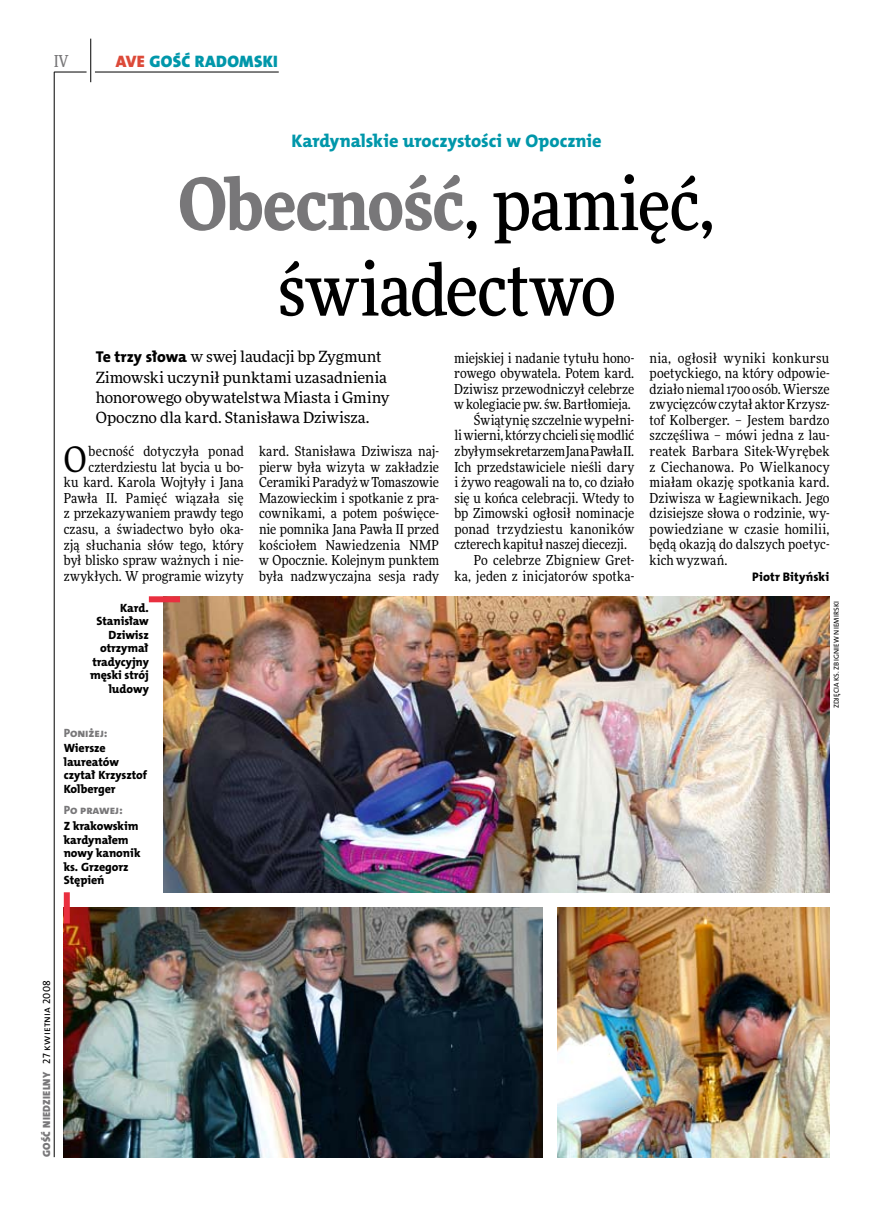
<style>
.page{position:relative;width:872px;height:1221px;background:#fff}
.page>*{position:absolute;margin:0;border:0;box-sizing:border-box;transform-origin:0 0}
.t1{font:500 72px/85.5px "Freeday Narrow";letter-spacing:-.01em;color:#000;text-align:center}
.t2{font:35.25px "Freeday Narrow News";color:#000}
.t3{font:18.3px "The Mix HP8 Ex Bld";letter-spacing:.005em;color:#0097aa}
.t4{font:16.65px "The Mix HP9 Blk";letter-spacing:.02em;color:#0097aa}
.t5{font:500 16.5px "Freeday Narrow";color:#787779;scale:.9 1}
.t6{font:15.45px/20.4px "Freeday News";letter-spacing:-.01em;color:#000}
.t7{font:13.8px/15.6px "Freeday Narrow News";color:#000;text-align:justify}
.t8{font:13.8px "Freeday Narrow News";letter-spacing:-.02em;color:#000}
.t9{font:12.45px "The Mix HP8 Ex Bld";letter-spacing:.025em;color:#000}
.t10{font:12px/13.5px "The Mix HP8 Ex Bld";letter-spacing:-.005em;color:#000}
.t11{font:12px "The Mix HP8 Ex Bld";letter-spacing:-.005em;color:#787779}
.t12{font:10.5px "The Mix HP9 Blk";letter-spacing:.025em;color:#787779}
.t13{font:7.2px "The Mix HP5 Plain";letter-spacing:.015em;color:#000}
.s1{color:#dc4a39}
.s2{font-weight:900;color:#787779}
.s3{font-family:"The Mix HP8 Ex Bld";font-size:15.75px}
.s4{font-family:"The Mix HP5 Plain";color:#000}
</style>
<div class="page">
<hr style="left:54px;top:72px;width:1px;height:1085px;background:#000">
<hr style="left:90px;top:39px;width:1px;height:43px;background:#000">
<hr style="left:54px;top:72px;width:33px;height:1px;background:#000">
<hr style="left:95px;top:72px;width:184px;height:1px;background:#000">
<img style="left:64px;top:907px;width:478px;height:249px">
<img style="left:557px;top:907px;width:272px;height:249px">
<img style="left:163px;top:596px;width:666px;height:296px">
<div style="left:64px;top:892px;width:6px;height:31px;background:#e92f3f"></div>
<div style="left:149px;top:596px;width:31px;height:6px;background:#e92f3f"></div>
<p class="t5" style="left:54px;top:50px;width:17px">IV</p>
<p class="t4" style="left:116px;top:50px;width:164px"><span class="s1">AVE</span> GOŚĆ RADOMSKI</p>
<h3 class="t3" style="left:291px;top:129px;width:312px">Kardynalskie uroczystości w Opocznie</h3>
<h1 class="t1" style="left:178px;top:160px;width:538px"><span class="s2">Obecność</span>, pamięć, świadectwo</h1>
<p class="t6" style="left:96px;top:346px;width:295px"><span class="s3">Te trzy słowa</span> w swej laudacji bp Zygmunt Zimowski uczynił punktami uzasadnienia honorowego obywatelstwa Miasta i Gminy Opoczno dla kard. Stanisława Dziwisza.</p>
<p class="t7" style="left:64px;top:443px;width:181px;text-align:right">becność dotyczyła ponad czterdziestu lat bycia u bo-<br>ku kard. Karola Wojtyły i Jana<br>Pawła II. Pamięć wiązała się z przekazywaniem prawdy tego czasu, a świadectwo było oka&shy;zją słuchania słów tego, który był blisko spraw ważnych i nie&shy;zwykłych. W programie wizyty</p>
<p class="t7" style="left:259px;top:443px;width:181px">kard. Stanisława Dziwisza naj&shy;pierw była wizyta w zakładzie Ceramiki Paradyż w Tomaszowie Mazowieckim i spotkanie z pra&shy;cownikami, a potem poświęce&shy;nie pomnika Jana Pawła II przed kościołem Nawiedzenia NMP w Opocznie. Kolejnym punktem była nadzwyczajna sesja rady</p>
<h2 class="t2" style="left:64px;top:437px;width:24px">O</h2>
<p class="t10" style="left:90px;top:601px;width:61px;text-align:right">Kard.<br>Stanisław<br>Dziwisz otrzymał tradycyjny męski strój ludowy</p>
<p class="t11" style="left:64px;top:724px;width:45px">Poniżej:</p>
<p class="t10" style="left:64px;top:741px;width:85px">Wiersze laureatów czytał Krzysztof<br>Kolberger</p>
<p class="t11" style="left:64px;top:802px;width:60px">Po prawej:</p>
<p class="t10" style="left:64px;top:819px;width:79px">Z krakowskim kardynałem nowy kanonik ks. Grzegorz<br>Stępień</p>
<p class="t7" style="left:454px;top:350px;width:181px">miejskiej i nadanie tytułu hono-</p>
<p class="t7" style="left:454px;top:365px;width:181px">rowego obywatela. Potem kard.</p>
<p class="t7" style="left:454px;top:381px;width:181px">Dziwisz przewodniczył celebrze</p>
<p class="t7" style="left:454px;top:396px;width:178px">w kolegiacie pw. św. Bartłomieja.</p>
<p class="t7" style="left:474px;top:412px;width:162px">Świątynię szczelnie wypełni-</p>
<p class="t7" style="left:454px;top:427px;width:181px">li wierni, którzy chcieli się modlić</p>
<p class="t8" style="left:454px;top:442px;width:181px">zbyłym sekretarzem Jana Pawła II.</p>
<p class="t7" style="left:454px;top:458px;width:181px">Ich przedstawiciele nieśli dary</p>
<p class="t7" style="left:454px;top:474px;width:181px">i żywo reagowali na to, co działo</p>
<p class="t7" style="left:454px;top:490px;width:181px">się u końca celebracji. Wtedy to</p>
<p class="t7" style="left:454px;top:505px;width:181px">bp Zimowski ogłosił nominacje</p>
<p class="t7" style="left:454px;top:521px;width:181px">ponad trzydziestu kanoników</p>
<p class="t7" style="left:454px;top:536px;width:174px">czterech kapituł naszej diecezji.</p>
<p class="t7" style="left:474px;top:552px;width:162px">Po celebrze Zbigniew Gret-</p>
<p class="t7" style="left:454px;top:567px;width:181px">ka, jeden z inicjatorów spotka-</p>
<p class="t7" style="left:649px;top:349px;width:181px">nia, ogłosił wyniki konkursu poetyckiego, na który odpowie&shy;działo niemal 1700 osób. Wiersze zwycięzców czytał aktor Krzysz&shy;tof Kolberger. – Jestem bardzo szczęśliwa – mówi jedna z lau&shy;reatek Barbara Sitek-Wyrębek z Ciechanowa. Po Wielkanocy miałam okazję spotkania kard.<br>Dziwisza w Łagiewnikach. Jego dzisiejsze słowa o rodzinie, wy&shy;powiedziane w czasie homilii, będą okazją do dalszych poetyc&shy;kich wyzwań.</p>
<p class="t9" style="left:752px;top:568px;width:78px">Piotr Bityński</p>
<p class="t13" style="left:831px;top:708px;width:109px;rotate:-90deg">Zdjęcia ks. Zbigniew N iemirski</p>
<p class="t12" style="left:40px;top:1156px;width:178px;rotate:-90deg">GOŚĆ NIEDZIELNY <span class="s4">27 kwietnia 2008</span></p>
</div>
